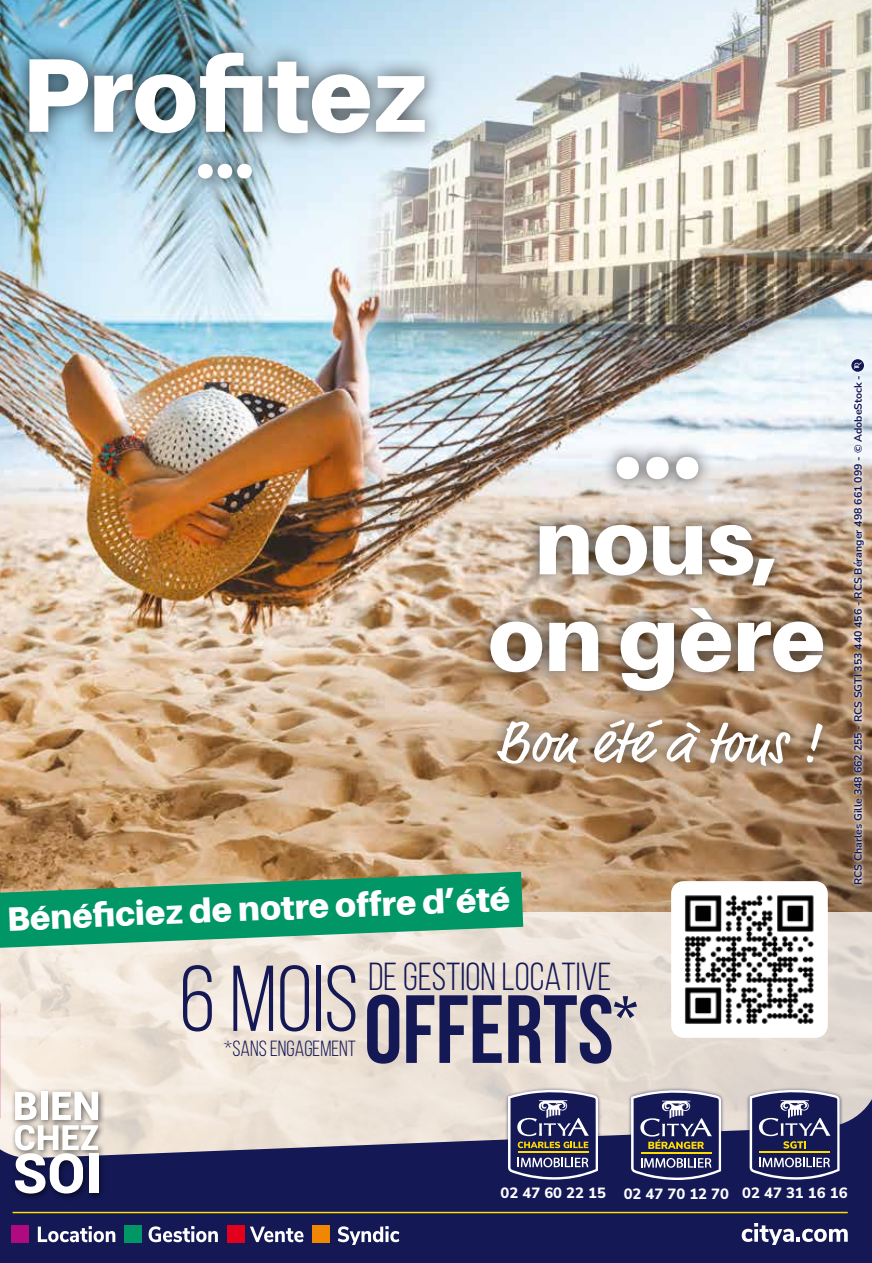
<style>
.page{position:relative;width:872px;height:1263px;background:#fff}
.page>*{position:absolute;margin:0;border:0;box-sizing:border-box;transform-origin:0 0}
.t1{font:900 111.75px "Aileron";color:#fff}
.t2{font:900 105px "Aileron";color:#fff}
.t3{font:700 96.6px "Bebas Neue";color:#141956}
.t4{font:900 90.3px/96.6px "Aileron";color:#fff;text-align:center}
.t5{font:900 73.5px "Aileron";color:#fff}
.t6{font:59.1px "Market Pro";color:#fff}
.t7{font:39px "Bebas Neue";color:#141956}
.t8{font:900 33.9px "Aileron";color:#fff}
.t9{font:21.9px "Bebas Neue";color:#141956}
.t10{font:800 14.85px "Nunito Sans";color:#fff}
.t11{font:700 10.65px "Nunito Sans";color:#141956}
</style>
<div class="page">
<img style="left:0;top:0;width:872px;height:771px">
<div style="left:10px;top:34px;width:434px;height:163px;background:#000;opacity:.75"></div>
<div style="left:473px;top:440px;width:366px;height:267px;background:#000;opacity:.75"></div>
<div style="left:482px;top:705px;width:355px;height:75px;background:#000;opacity:.75"></div>
<svg style="left:0;top:771px;width:872px;height:492px;background:#9c9a95"></svg>
<div style="left:12px;top:1225px;width:17px;height:17px;background:#af0a7f"></div>
<div style="left:124px;top:1225px;width:17px;height:17px;background:#009666"></div>
<div style="left:227px;top:1225px;width:17px;height:17px;background:#e3001d"></div>
<div style="left:312px;top:1225px;width:18px;height:17px;background:#f18700"></div>
<svg style="left:38px;top:1226px;width:77px;height:16px"></svg>
<svg style="left:149px;top:1226px;width:69px;height:16px"></svg>
<svg style="left:250px;top:1226px;width:53px;height:16px"></svg>
<svg style="left:338px;top:1226px;width:61px;height:18px"></svg>
<svg style="left:741px;top:1223px;width:106px;height:21px"></svg>
<img style="left:503px;top:1085px;width:100px;height:96px">
<svg style="left:508px;top:1085px;width:90px;height:96px;background:#5a5b7b"></svg>
<img style="left:745px;top:1085px;width:99px;height:96px">
<svg style="left:749px;top:1085px;width:90px;height:96px;background:#54567b"></svg>
<img style="left:626px;top:1085px;width:100px;height:96px">
<svg style="left:631px;top:1085px;width:90px;height:96px;background:#5a5b7b"></svg>
<hr style="left:13px;top:1212px;width:834px;height:1px;background:#fd0">
<div style="left:848px;top:356px;width:19px;height:532px;background:#fff;opacity:.75"></div>
<svg style="left:851px;top:359px;width:13px;height:13px"></svg>
<svg style="left:854px;top:362px;width:7px;height:7px"></svg>
<div style="left:11px;top:1088px;width:95px;height:113px;background:#000;opacity:.6"></div>
<svg style="left:15px;top:1092px;width:83px;height:101px"></svg>
<div style="left:89px;top:1154px;width:9px;height:39px;background:#fff"></div>
<h2 class="t2" style="left:21px;top:34px;width:408px">Profitez</h2>
<h3 class="t5" style="left:195px;top:109px;width:60px">...</h3>
<h1 class="t1" style="left:612px;top:373px;width:91px">...</h1>
<h3 class="t4" style="left:488px;top:494px;width:338px">nous, on gère</h3>
<h3 class="t6" style="left:495px;top:703px;width:326px">Bon été à tous !</h3>
<h3 class="t8" style="left:6px;top:898px;width:505px;rotate:-2deg">Bénéfi ciez de notre offre d’été</h3>
<h3 class="t3" style="left:180px;top:976px;width:459px"><sup>6</sup> <sup>MOIS</sup>OFFERTS<sup>*</sup></h3>
<h3 class="t7" style="left:368px;top:956px;width:244px">DE GESTION LOCATIVE</h3>
<h3 class="t9" style="left:224px;top:1036px;width:133px">*SANS ENGAGEMENT</h3>
<p class="t11" style="left:850px;top:885px;width:512px;rotate:-90deg">RCS Charles Gille 348 662 255 - RCS SGTI 353 440 456 - RCS Béranger 498 661 099 - © AdobeStock -</p>
<h3 class="t10" style="left:500px;top:1182px;width:348px">02 47 60 22 15 02 47 70 12 70 02 47 31 16 16</h3>
</div>
